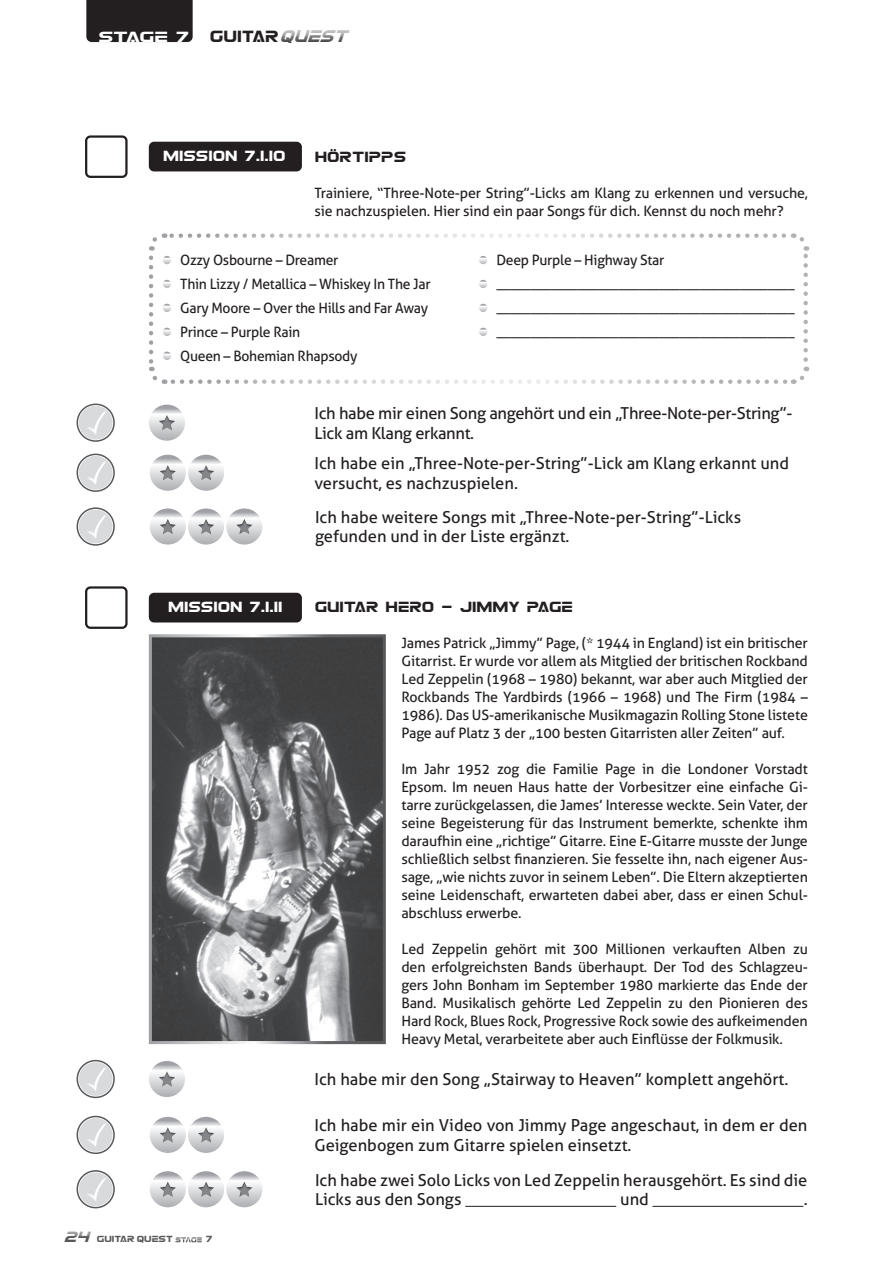
<style>
.page{position:relative;width:893px;height:1263px;background:#fff}
.page>*{position:absolute;margin:0;border:0;box-sizing:border-box;transform-origin:0 0}
.t1{font:16.5px/19.5px "Aller";color:#231f20}
.t2{font:16.5px/19.5px "Aller";letter-spacing:-.02em;color:#231f20}
.t3{font:15px "Eurofighter";color:#231f20}
.t4{font:15px "Eurofighter";color:#fff}
.t5{font:15px "Eurofighter Expanded";letter-spacing:-.015em;color:#fff}
.t6{font:14.25px/18px "Aller";letter-spacing:-.01em;color:#231f20}
.t7{font:9px "Eurofighter";color:#57585a}
.s1{font-family:"Eurofighter";font-size:16.5px;color:#231f20}
.s2{font-family:"Eurofighter Gradient";font-style:italic;font-size:16.5px;color:#231f20}
.s3{font-family:"Eurofighter Halftone";font-style:italic;font-size:15px}
</style>
<div class="page">
<div style="left:86px;top:0;width:107px;height:42px;background:#231f20"></div>
<svg style="left:175px;top:1237px;width:27px;height:5px"></svg>
<svg style="left:149px;top:233px;width:661px;height:151px"></svg>
<div style="left:149px;top:142px;width:153px;height:29px;background:#231f20;border-radius:5px"></div>
<div style="left:85px;top:135px;width:43px;height:43px;border:2px solid #231f20;border-radius:4px"></div>
<svg style="left:149px;top:405px;width:36px;height:36px"></svg>
<div style="left:157px;top:415px;width:19px;height:18px;background:#231f20;opacity:.55"></div>
<svg style="left:150px;top:508px;width:36px;height:37px"></svg>
<div style="left:158px;top:519px;width:19px;height:18px;background:#231f20;opacity:.55"></div>
<svg style="left:188px;top:508px;width:36px;height:37px"></svg>
<div style="left:196px;top:519px;width:19px;height:18px;background:#231f20;opacity:.55"></div>
<svg style="left:226px;top:508px;width:36px;height:37px"></svg>
<div style="left:234px;top:519px;width:20px;height:18px;background:#231f20;opacity:.55"></div>
<svg style="left:150px;top:455px;width:36px;height:36px"></svg>
<div style="left:158px;top:465px;width:19px;height:18px;background:#231f20;opacity:.55"></div>
<svg style="left:188px;top:455px;width:36px;height:36px"></svg>
<div style="left:196px;top:465px;width:19px;height:18px;background:#231f20;opacity:.55"></div>
<svg style="left:77px;top:404px;width:37px;height:37px"></svg>
<div style="left:77px;top:403px;width:38px;height:39px;border:2px solid #57585a;border-radius:50%"></div>
<div style="left:79px;top:406px;width:34px;height:34px;background:#d9dadc;border-radius:50%"></div>
<svg style="left:88px;top:411px;width:18px;height:24px"></svg>
<svg style="left:77px;top:454px;width:37px;height:37px"></svg>
<div style="left:77px;top:454px;width:38px;height:38px;border:2px solid #57585a;border-radius:50%"></div>
<div style="left:79px;top:456px;width:34px;height:34px;background:#d9dadc;border-radius:50%"></div>
<svg style="left:88px;top:461px;width:18px;height:24px"></svg>
<svg style="left:77px;top:508px;width:37px;height:37px"></svg>
<div style="left:77px;top:507px;width:38px;height:39px;border:2px solid #57585a;border-radius:50%"></div>
<div style="left:79px;top:510px;width:34px;height:33px;background:#d9dadc;border-radius:50%"></div>
<svg style="left:88px;top:515px;width:18px;height:23px"></svg>
<div style="left:149px;top:593px;width:153px;height:29px;background:#231f20;border-radius:5px"></div>
<div style="left:85px;top:586px;width:43px;height:43px;border:2px solid #231f20;border-radius:4px"></div>
<img style="left:153px;top:638px;width:229px;height:402px">
<svg style="left:149px;top:1061px;width:36px;height:36px"></svg>
<div style="left:157px;top:1071px;width:19px;height:18px;background:#231f20;opacity:.55"></div>
<svg style="left:150px;top:1171px;width:36px;height:36px"></svg>
<div style="left:158px;top:1181px;width:19px;height:18px;background:#231f20;opacity:.55"></div>
<svg style="left:188px;top:1171px;width:36px;height:36px"></svg>
<div style="left:196px;top:1181px;width:19px;height:18px;background:#231f20;opacity:.55"></div>
<svg style="left:226px;top:1171px;width:36px;height:36px"></svg>
<div style="left:234px;top:1181px;width:20px;height:18px;background:#231f20;opacity:.55"></div>
<svg style="left:150px;top:1117px;width:36px;height:36px"></svg>
<div style="left:158px;top:1127px;width:19px;height:18px;background:#231f20;opacity:.55"></div>
<svg style="left:188px;top:1117px;width:36px;height:36px"></svg>
<div style="left:196px;top:1127px;width:19px;height:18px;background:#231f20;opacity:.55"></div>
<hr style="left:465px;top:1206px;width:151px;height:1px;background:#231f20">
<hr style="left:652px;top:1206px;width:151px;height:1px;background:#231f20">
<svg style="left:77px;top:1060px;width:37px;height:37px"></svg>
<div style="left:77px;top:1060px;width:38px;height:38px;border:2px solid #57585a;border-radius:50%"></div>
<div style="left:79px;top:1062px;width:34px;height:34px;background:#d9dadc;border-radius:50%"></div>
<svg style="left:88px;top:1067px;width:18px;height:24px"></svg>
<svg style="left:77px;top:1116px;width:37px;height:37px"></svg>
<div style="left:77px;top:1116px;width:38px;height:38px;border:2px solid #57585a;border-radius:50%"></div>
<div style="left:79px;top:1118px;width:34px;height:34px;background:#d9dadc;border-radius:50%"></div>
<svg style="left:88px;top:1123px;width:18px;height:24px"></svg>
<svg style="left:77px;top:1171px;width:37px;height:37px"></svg>
<div style="left:77px;top:1170px;width:38px;height:38px;border:2px solid #57585a;border-radius:50%"></div>
<div style="left:79px;top:1172px;width:34px;height:34px;background:#d9dadc;border-radius:50%"></div>
<svg style="left:88px;top:1177px;width:18px;height:24px"></svg>
<p class="t5" style="left:98px;top:29px;width:250px">STAGE 7 <span class="s1">GUITAR</span><span class="s2">QUEST</span></p>
<p class="t4" style="left:163px;top:148px;width:124px">MISSION 7.1.10</p>
<p class="t3" style="left:315px;top:149px;width:93px">HÖRTIPPS</p>
<p class="t6" style="left:314px;top:184px;width:495px">Trainiere, “Three-Note-per String”-Licks am Klang zu erkennen und versuche, sie nachzuspielen. Hier sind ein paar Songs für dich. Kennst du noch mehr?</p>
<p class="t6" style="left:180px;top:248px;width:252px;line-height:24px">Ozzy Osbourne – Dreamer<br>Thin Lizzy / Metallica – Whiskey In The Jar<br>Gary Moore – Over the Hills and Far Away<br>Prince – Purple Rain<br>Queen – Bohemian Rhapsody</p>
<p class="t6" style="left:496px;top:248px;width:300px;line-height:24px">Deep Purple – Highway Star ____________________________________________ ____________________________________________ ____________________________________________</p>
<p class="t2" style="left:314px;top:403px;width:479px">Ich habe mir einen Song angehört und ein „Three-Note-per-String”-<br>Lick am Klang erkannt.</p>
<p class="t1" style="left:314px;top:453px;width:476px">Ich habe ein „Three-Note-per-String”-Lick am Klang erkannt und versucht, es nachzuspielen.</p>
<p class="t1" style="left:315px;top:507px;width:428px">Ich habe weitere Songs mit „Three-Note-per-String”-Licks gefunden und in der Liste ergänzt.</p>
<p class="t4" style="left:168px;top:599px;width:116px">MISSION 7.1.11</p>
<p class="t3" style="left:315px;top:599px;width:260px">GUITAR HERO - JIMMY PAGE</p>
<p class="t6" style="left:401px;top:634px;width:408px;text-align:justify">James Patrick „Jimmy” Page, (* 1944 in England) ist ein britischer Gitarrist. Er wurde vor allem als Mitglied der britischen Rockband Led Zeppelin (1968 – 1980) bekannt, war aber auch Mitglied der Rockbands The Yardbirds (1966 – 1968) und The Firm (1984 – 1986). Das US-amerikanische Musikmagazin Rolling Stone listete Page auf Platz 3 der „100 besten Gitarristen aller Zeiten” auf.</p>
<p class="t6" style="left:401px;top:760px;width:408px;text-align:justify">Im Jahr 1952 zog die Familie Page in die Londoner Vorstadt Epsom. Im neuen Haus hatte der Vorbesitzer eine einfache Gi&shy;tarre zurückgelassen, die James’ Interesse weckte. Sein Vater, der seine Begeisterung für das Instrument bemerkte, schenkte ihm daraufhin eine „richtige” Gitarre. Eine E-Gitarre musste der Junge schließlich selbst finanzieren. Sie fesselte ihn, nach eigener Aus&shy;sage, „wie nichts zuvor in seinem Leben”. Die Eltern akzeptierten seine Leidenschaft, erwarteten dabei aber, dass er einen Schul&shy;abschluss erwerbe.</p>
<p class="t6" style="left:401px;top:940px;width:408px;text-align:justify">Led Zeppelin gehört mit 300 Millionen verkauften Alben zu den erfolgreichsten Bands überhaupt. Der Tod des Schlagzeu&shy;gers John Bonham im September 1980 markierte das Ende der Band. Musikalisch gehörte Led Zeppelin zu den Pionieren des Hard Rock, Blues Rock, Progressive Rock sowie des aufkeimenden Heavy Metal, verarbeitete aber auch Einflüsse der Folkmusik.</p>
<p class="t7" style="left:64px;top:1234px;width:111px"><span class="s3">24</span> GUITAR QUEST</p>
<p class="t7" style="left:206px;top:1234px;width:8px">7</p>
<p class="t1" style="left:314px;top:1069px;width:475px">Ich habe mir den Song „Stairway to Heaven” komplett angehört.</p>
<p class="t1" style="left:314px;top:1115px;width:494px">Ich habe mir ein Video von Jimmy Page angeschaut, in dem er den<br>Geigenbogen zum Gitarre spielen einsetzt.</p>
<p class="t1" style="left:315px;top:1170px;width:494px">Ich habe zwei Solo Licks von Led Zeppelin herausgehört. Es sind die<br>Licks aus den Songs</p>
<p class="t1" style="left:620px;top:1189px;width:30px">und</p>
<p class="t1" style="left:804px;top:1189px;width:5px">.</p>
</div>
